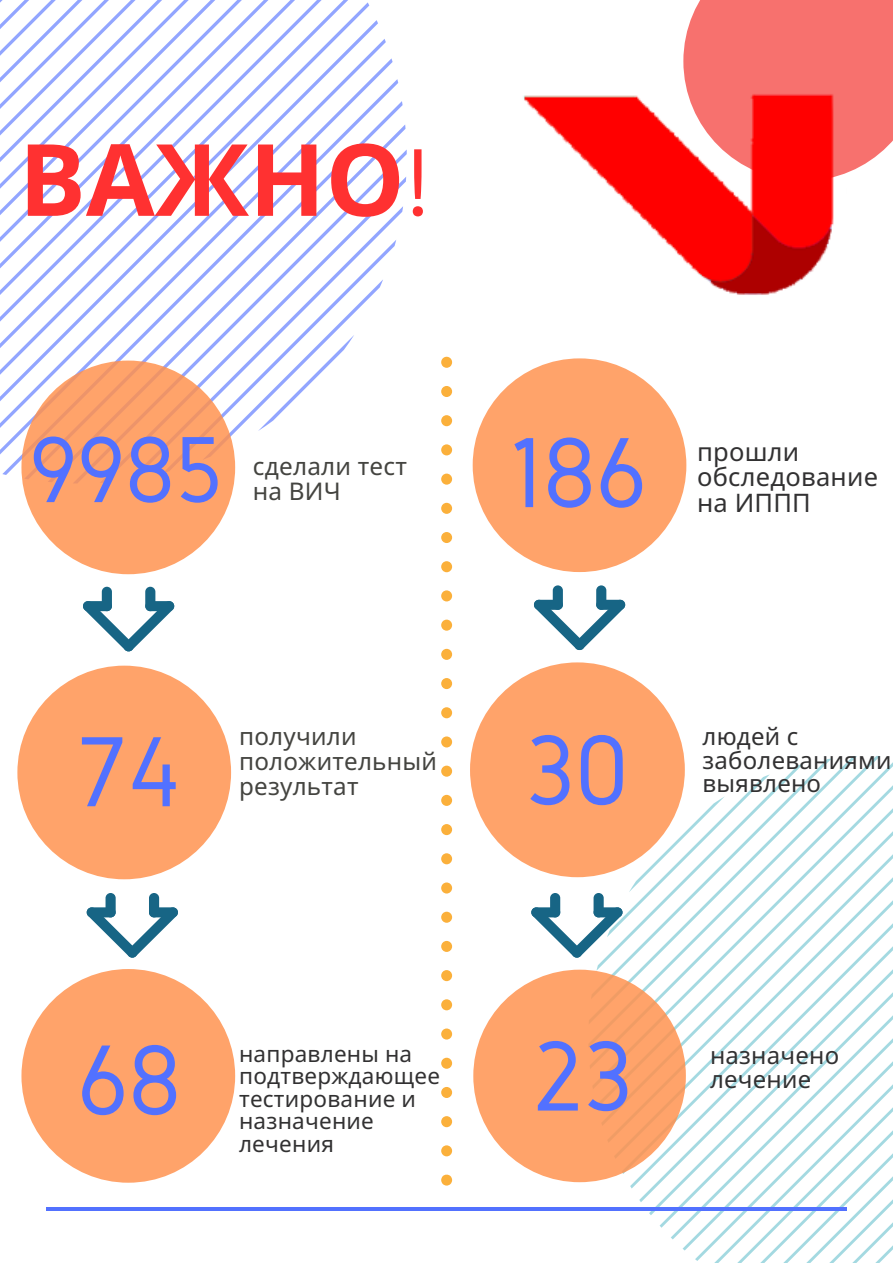
<style>
.page{position:relative;width:893px;height:1264px;background:#fff}
.page>*{position:absolute;margin:0;border:0;box-sizing:border-box;transform-origin:0 0}
.t1{font:103.5px "Gidole";letter-spacing:-.01em;color:#5271ff}
.t2{font:700 99.75px "Noto Sans";color:#ff3131}
.t3{font:97.5px "Gidole";color:#5271ff}
.t4{font:25.5px/25.8px "Noto Sans";letter-spacing:.01em;color:#323132}
.t5{font:24.3px/24.8px "Noto Sans";letter-spacing:.01em;color:#444440}
.t6{font:24.15px/24.8px "Noto Sans";letter-spacing:.01em;color:#444440}
.t7{font:24px/23.5px "Noto Sans";letter-spacing:.01em;color:#323132}
.t8{font:22.5px/22.5px "Noto Sans";letter-spacing:.01em;color:#323132}
.s1{font-family:"Gidole";font-weight:400}
</style>
<div class="page">
<svg style="left:0;top:2px;width:369px;height:18px"></svg>
<svg style="left:0;top:20px;width:378px;height:19px"></svg>
<svg style="left:0;top:39px;width:386px;height:19px"></svg>
<svg style="left:0;top:58px;width:392px;height:397px"></svg>
<svg style="left:2px;top:79px;width:396px;height:396px"></svg>
<svg style="left:24px;top:101px;width:378px;height:339px"></svg>
<svg style="left:48px;top:124px;width:357px;height:271px"></svg>
<svg style="left:73px;top:149px;width:334px;height:226px"></svg>
<svg style="left:100px;top:176px;width:306px;height:307px"></svg>
<svg style="left:129px;top:206px;width:274px;height:274px"></svg>
<svg style="left:163px;top:240px;width:233px;height:233px"></svg>
<svg style="left:202px;top:279px;width:181px;height:181px"></svg>
<svg style="left:21px;top:360px;width:214px;height:214px;background:#fda26b"></svg>
<div style="left:17px;top:665px;width:214px;height:214px;background:#ffa36a;border-radius:50%"></div>
<div style="left:21px;top:969px;width:214px;height:213px;background:#ffa36a;border-radius:50%"></div>
<svg style="left:46px;top:1207px;width:484px;height:3px"></svg>
<div style="left:685px;top:0;width:207px;height:173px;background:#f7716e"></div>
<img style="left:523px;top:39px;width:323px;height:256px">
<div style="left:472px;top:358px;width:214px;height:214px;background:#ffa36a;border-radius:50%"></div>
<div style="left:470px;top:662px;width:214px;height:215px;background:#ffa36a;border-radius:50%"></div>
<div style="left:473px;top:969px;width:212px;height:213px;background:#ffa36a;border-radius:50%"></div>
<svg style="left:441px;top:357px;width:11px;height:828px"></svg>
<svg style="left:83px;top:600px;width:92px;height:52px"></svg>
<div style="left:83px;top:601px;width:29px;height:10px;background:#176585;border-radius:5px"></div>
<div style="left:145px;top:601px;width:29px;height:10px;background:#176585;border-radius:5px"></div>
<div style="left:145px;top:586px;width:10px;height:25px;background:#176585;border-radius:5px"></div>
<div style="left:102px;top:586px;width:10px;height:25px;background:#176585;border-radius:5px"></div>
<svg style="left:86px;top:906px;width:92px;height:52px"></svg>
<div style="left:87px;top:907px;width:29px;height:10px;background:#176585;border-radius:5px"></div>
<div style="left:149px;top:907px;width:29px;height:10px;background:#176585;border-radius:5px"></div>
<div style="left:149px;top:893px;width:10px;height:24px;background:#176585;border-radius:5px"></div>
<div style="left:105px;top:893px;width:11px;height:24px;background:#176585;border-radius:5px"></div>
<svg style="left:534px;top:601px;width:91px;height:49px"></svg>
<div style="left:534px;top:599px;width:29px;height:11px;background:#176585;border-radius:5px"></div>
<div style="left:596px;top:599px;width:29px;height:11px;background:#176585;border-radius:5px"></div>
<div style="left:596px;top:585px;width:10px;height:25px;background:#176585;border-radius:5px"></div>
<div style="left:552px;top:585px;width:11px;height:25px;background:#176585;border-radius:5px"></div>
<svg style="left:530px;top:764px;width:362px;height:498px"></svg>
<div style="left:531px;top:907px;width:29px;height:10px;background:#176585;border-radius:5px"></div>
<div style="left:593px;top:907px;width:29px;height:10px;background:#176585;border-radius:5px"></div>
<div style="left:593px;top:893px;width:10px;height:24px;background:#176585;border-radius:5px"></div>
<div style="left:550px;top:893px;width:10px;height:24px;background:#176585;border-radius:5px"></div>
<h2 class="t2" style="left:19px;top:109px;width:413px">ВАЖНО<span class="s1">!</span></h2>
<h3 class="t3" style="left:29px;top:416px;width:195px">9985</h3>
<p class="t5" style="left:253px;top:453px;width:156px">сделали тест на ВИЧ</p>
<h1 class="t1" style="left:506px;top:415px;width:143px">186</h1>
<p class="t4" style="left:697px;top:438px;width:182px">прошли обследование на ИППП</p>
<h1 class="t1" style="left:76px;top:714px;width:107px">74</h1>
<p class="t6" style="left:239px;top:723px;width:199px">получили положительный результат</p>
<h1 class="t1" style="left:525px;top:713px;width:106px">30</h1>
<p class="t7" style="left:702px;top:724px;width:190px">людей с заболеваниями выявлено</p>
<h1 class="t1" style="left:77px;top:1023px;width:106px">68</h1>
<p class="t8" style="left:239px;top:1041px;width:202px">направлены на подтверждающее тестирование и назначение лечения</p>
<h1 class="t1" style="left:531px;top:1019px;width:103px">23</h1>
<p class="t7" style="left:710px;top:1042px;width:131px">назначено лечение</p>
</div>
